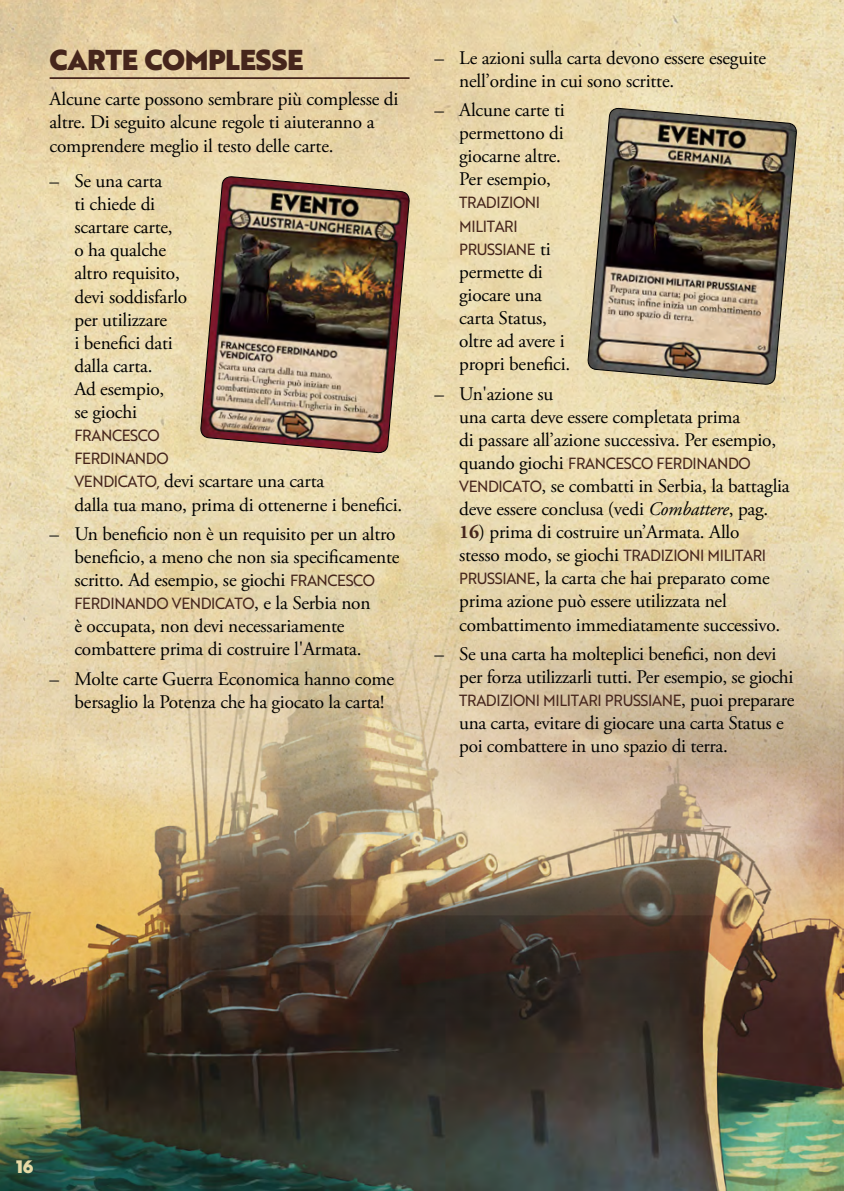
<style>
.page{position:relative;width:844px;height:1191px;background:#fff}
.page>*{position:absolute;margin:0;border:0;box-sizing:border-box;transform-origin:0 0}
.t1{font:28px "Brother 1816 Black";letter-spacing:-.015em;color:#45251c}
.t2{font:19.25px/23.1px "Adobe Garamond Pro";letter-spacing:-.01em;color:#000}
.t3{font:17.5px "Brother 1816 Black";color:#e6daa6}
.t4{font:15.75px/23.1px "Brother 1816 Regular";letter-spacing:-.025em;color:#45251c;scale:.95 1}
.s1{font-family:"Brother 1816 Regular";font-size:15.75px;color:#45251c}
.s2{font-family:"Adobe Garamond Pro";font-size:19.25px;color:#000}
.s3{font-style:italic}
.s4{font-weight:700;color:#45251c}
</style>
<div class="page">
<svg style="left:0;top:0;width:843px;height:381px;background:#e8d7aa"></svg>
<img style="left:0;top:381px;width:843px;height:810px">
<hr style="left:50px;top:77px;width:359px;height:2px;background:#45251c">
<img style="left:200px;top:176px;width:210px;height:277px">
<img style="left:587px;top:107px;width:210px;height:278px">
<h1 class="t1" style="left:50px;top:38px;width:255px">CARTE COMPLESSE</h1>
<p class="t2" style="left:50px;top:88px;width:350px">Alcune carte possono sembrare più complesse di altre. Di seguito alcune regole ti aiuteranno a comprendere meglio il testo delle carte.</p>
<p class="t2" style="left:74px;top:170px;width:114px;text-indent:-25px">– Se una carta<br>ti chiede di scartare carte,<br>o ha qualche altro requisito, devi soddisfarlo per utilizzare<br>i benefici dati dalla carta.<br>Ad esempio,<br>se giochi</p>
<p class="t4" style="left:74px;top:423px;width:101px">FRANCESCO<br>FERDINANDO</p>
<p class="t2" style="left:74px;top:470px;width:329px"><span class="s1">VENDICATO,</span> devi scartare una carta<br>dalla tua mano, prima di ottenerne i benefici.</p>
<p class="t2" style="left:74px;top:523px;width:326px;text-indent:-25px">– Un beneficio non è un requisito per un altro beneficio, a meno che non sia specificamente scritto. Ad esempio, se giochi <span class="s1">FRANCESCO</span></p>
<p class="t4" style="left:74px;top:591px;width:313px">FERDINANDO VENDICATO<span class="s2">, e la Serbia non</span></p>
<p class="t2" style="left:74px;top:615px;width:289px">è occupata, non devi necessariamente combattere prima di costruire l'Armata.</p>
<p class="t2" style="left:74px;top:667px;width:321px;text-indent:-25px">– Molte carte Guerra Economica hanno come bersaglio la Potenza che ha giocato la carta!</p>
<p class="t2" style="left:459px;top:47px;width:308px;text-indent:-25px">– Le azioni sulla carta devono essere eseguite nell’ordine in cui sono scritte.</p>
<p class="t2" style="left:459px;top:99px;width:107px;text-indent:-25px">– Alcune carte ti permettono di giocarne altre.<br>Per esempio,</p>
<p class="t4" style="left:459px;top:191px;width:98px">TRADIZIONI<br>MILITARI<br>PRUSSIANE <span class="s2">ti</span></p>
<p class="t2" style="left:459px;top:261px;width:113px">permette di giocare una carta Status, oltre ad avere i propri benefici.</p>
<p class="t2" style="left:459px;top:382px;width:318px;text-indent:-25px">– Un'azione su<br>una carta deve essere completata prima<br>di passare all’azione successiva. Per esempio,</p>
<p class="t4" style="left:459px;top:451px;width:308px"><span class="s2">quando giochi</span> FRANCESCO FERDINANDO</p>
<p class="t2" style="left:459px;top:475px;width:332px"><span class="s1">VENDICATO</span>, se combatti in Serbia, la battaglia deve essere conclusa (vedi <span class="s3">Combattere</span>, pag.</p>
<p class="t2" style="left:459px;top:521px;width:322px"><span class="s4">16</span>) prima di costruire un’Armata. Allo stesso modo, se giochi <span class="s1">TRADIZIONI MILITARI PRUSSIANE</span>, la carta che hai preparato come prima azione può essere utilizzata nel combattimento immediatamente successivo.</p>
<p class="t2" style="left:459px;top:643px;width:335px;text-indent:-25px">– Se una carta ha molteplici benefici, non devi per forza utilizzarli tutti. Per esempio, se giochi</p>
<p class="t4" style="left:459px;top:688px;width:354px">TRADIZIONI MILITARI PRUSSIANE<span class="s2">, puoi preparare</span></p>
<p class="t2" style="left:459px;top:712px;width:326px">una carta, evitare di giocare una carta Status e poi combattere in uno spazio di terra.</p>
<p class="t3" style="left:16px;top:1152px;width:18px">16</p>
</div>
